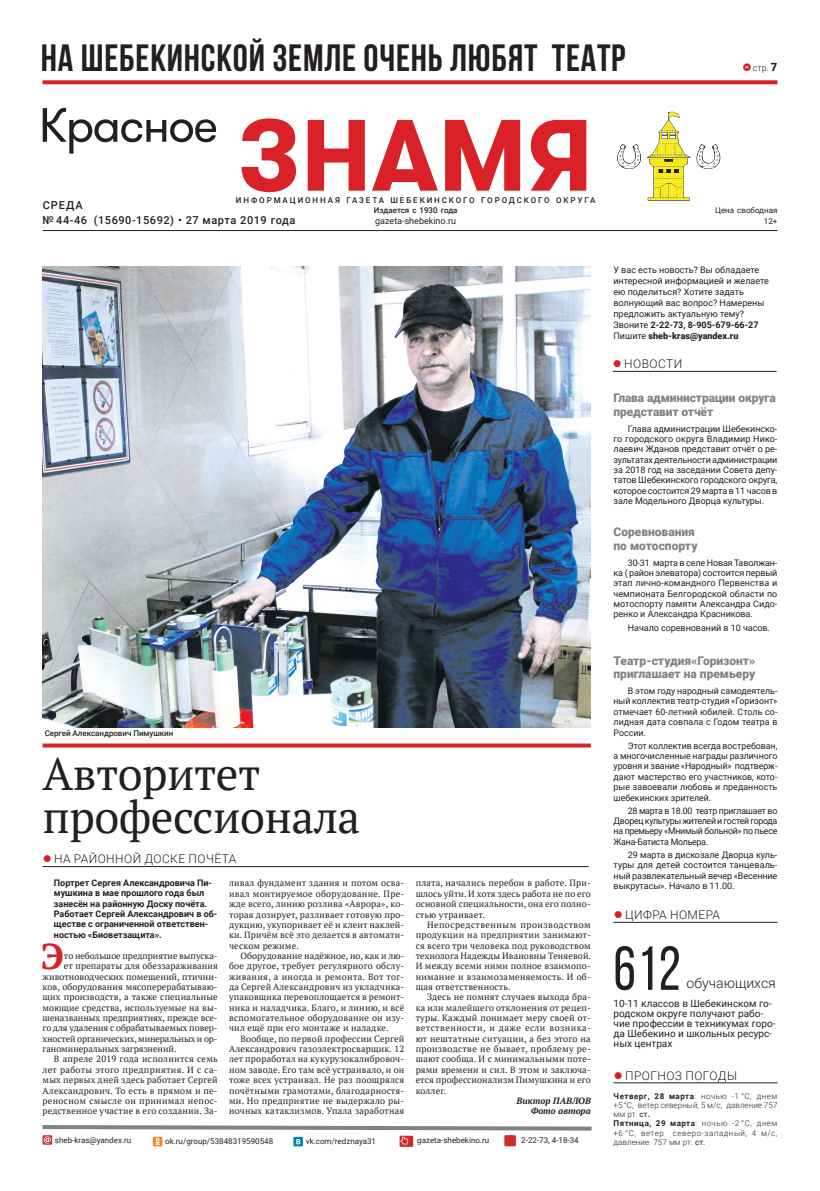
<style>
.page{position:relative;width:820px;height:1191px;background:#fff}
.page>*{position:absolute;margin:0;border:0;box-sizing:border-box;transform-origin:0 0}
.Цифра_номера_1{font:62px "Free Grotesque";color:#231f20;scale:.92 1}
.Заголовок{font:45px/42.8px "PT Serif";letter-spacing:-.01em;color:#231f20}
.Анонс{font:700 38px "Free Grotesque";letter-spacing:.02em;color:#231f20}
.Первый_абзац{font:700 35.7px "PT Serif";color:#da2128}
.Цифра_номера_2{font:300 14px "Roboto";color:#231f20}
.Новость{font:900 12px/13.2px "Roboto";letter-spacing:-.005em;color:#808285}
.Рубрика{font:300 12px "Roboto";letter-spacing:.035em;color:#231f20}
.t1{font:500 11px "Roboto";letter-spacing:.05em;color:#231f20}
.Цифра_номера_3{font:10px/10px "Roboto";color:#231f20}
.Текст{font:9px/10.3px "PT Serif";letter-spacing:.02em;color:#231f20;text-align:justify}
.Колонка{font:9px/10.4px "Roboto";color:#231f20;text-align:justify}
.Первый_абзац-2{font:9px "PT Serif";letter-spacing:-.005em;color:#231f20}
.Лид{font:700 9px/10.4px "Roboto";color:#231f20}
.Первый_абзац-3{font:9px "PT Serif";letter-spacing:.015em;color:#231f20}
.t2{font:900 9px "Roboto";color:#231f20}
.Подпись{font:italic 700 9px "PT Serif";color:#231f20}
.Анонс-страница{font:300 9px "Roboto";color:#231f20}
.Погода-день{font:300 8px/9.2px "Roboto";letter-spacing:.01em;color:#231f20;text-align:justify}
.t3{font:8px "Roboto";color:#231f20}
.Фото{font:500 8px "Roboto";letter-spacing:.235em;color:#231f20}
.Фото-2{font:500 8px "Roboto";letter-spacing:-.005em;color:#231f20}
.Фото-3{font:500 8px "Roboto";color:#231f20}
.s1{font-weight:900;font-size:11.2px}
.s2{font-weight:700}
.s3{font-weight:400}
</style>
<div class="page">
<hr style="left:43px;top:230px;width:734px;height:1px;background:#231f20">
<svg style="left:43px;top:80px;width:734px;height:4px;background:#dc3138"></svg>
<svg style="left:742px;top:63px;width:8px;height:8px"></svg>
<svg style="left:241px;top:118px;width:345px;height:74px"></svg>
<svg style="left:43px;top:108px;width:173px;height:46px"></svg>
<svg style="left:617px;top:112px;width:103px;height:89px"></svg>
<div style="left:399px;top:1135px;width:14px;height:11px;background:#d02d2e"></div>
<div style="left:504px;top:1135px;width:11px;height:11px;background:#d02d2e"></div>
<svg style="left:42px;top:1125px;width:550px;height:20px"></svg>
<svg style="left:43px;top:743px;width:547px;height:4px;background:#de3d44"></svg>
<hr style="left:613px;top:922px;width:164px;height:1px;background:#231f20">
<hr style="left:613px;top:1082px;width:164px;height:1px;background:#231f20">
<hr style="left:612px;top:371px;width:164px;height:1px;background:#231f20">
<hr style="left:43px;top:866px;width:545px;height:1px;background:#231f20">
<img style="left:43px;top:266px;width:547px;height:461px">
<p class="Анонс" style="left:41px;top:37px;width:586px">На шебекинской земле очень любят театр</p>
<p class="Фото" style="left:236px;top:194px;width:361px">Информаци онная газета Шебеки нского городского округа</p>
<p class="Фото-3" style="left:373px;top:205px;width:85px">Издается с 1930 года</p>
<p class="Колонка" style="left:375px;top:215px;width:82px">gazeta-shebekino.ru</p>
<p class="t1" style="left:43px;top:197px;width:41px">среда</p>
<p class="t1" style="left:43px;top:212px;width:254px">№ 44-46 (15690-15692) • 27 марта 2019 года</p>
<p class="Анонс-страница" style="left:752px;top:62px;width:26px">стр. <span class="s1">7</span></p>
<p class="t3" style="left:715px;top:205px;width:64px">Цена свободная</p>
<p class="t3" style="left:763px;top:216px;width:15px">12+</p>
<p class="Колонка" style="left:613px;top:264px;width:157px;line-height:11px;text-align:left">У вас есть новость? Вы обладаете интересной информацией и желаете ею поделиться? Хотите задать волнующий вас вопрос? Намерены предложить актуальную тему?<br>Звоните <span class="s2">2-22-73, 8-905-679-66-27</span></p>
<p class="t2" style="left:613px;top:330px;width:126px"><span class="s3">Пишите</span> sheb-kras@yandex.ru</p>
<p class="Рубрика" style="left:624px;top:355px;width:59px">новости</p>
<p class="Новость" style="left:613px;top:391px;width:163px">Глава администрации округа представит отчёт</p>
<p class="Колонка" style="left:613px;top:423px;width:165px;text-indent:14px">Глава администрации Шебекинско&shy;го городского округа Владимир Нико&shy;лаевич Жданов представит отчёт о ре&shy;зультатах деятельности администрации за 2018 год на заседании Совета депу&shy;татов Шебекинского городского округа, которое состоится 29 марта в 11 часов в зале Модельного Дворца культуры.</p>
<p class="Фото-2" style="left:45px;top:727px;width:130px">Сергей Александрович Пимушкин</p>
<p class="Заголовок" style="left:43px;top:752px;width:319px">Авторитет профессионала</p>
<p class="Рубрика" style="left:54px;top:851px;width:184px">На районной доске почёта</p>
<p class="Лид" style="left:54px;top:877px;width:165px">Портрет Сергея Александровича Пи&shy;мушкина в мае прошлого года был занесён на районную Доску почёта.<br>Работает Сергей Александрович в об&shy;ществе с ограниченной ответствен&shy;ностью «Биоветзащита».</p>
<p class="Первый_абзац" style="left:41px;top:932px;width:25px">Э</p>
<p class="Первый_абзац-2" style="left:64px;top:950px;width:155px">то небольшое предприятие выпуска-</p>
<p class="Первый_абзац-2" style="left:64px;top:960px;width:155px">ет препараты для обеззараживания</p>
<p class="Первый_абзац-2" style="left:43px;top:970px;width:177px">животноводческих помещений, птични-</p>
<p class="Первый_абзац-2" style="left:43px;top:981px;width:177px">ков, оборудования мясоперерабатываю-</p>
<p class="Первый_абзац-3" style="left:43px;top:991px;width:177px">щих производств, а также специальные</p>
<p class="Первый_абзац-2" style="left:43px;top:1001px;width:177px">моющие средства, используемые на вы-</p>
<p class="Первый_абзац-2" style="left:43px;top:1012px;width:177px">шеназванных предприятиях, прежде все-</p>
<p class="Первый_абзац-2" style="left:43px;top:1022px;width:177px">го для удаления с обрабатываемых повер-</p>
<p class="Первый_абзац-2" style="left:43px;top:1032px;width:177px">хностей органических, минеральных и ор-</p>
<p class="Первый_абзац-2" style="left:43px;top:1043px;width:135px">ганоминеральных загрязнений.</p>
<p class="Текст" style="left:43px;top:1054px;width:177px;text-indent:11px">В апреле 2019 года исполнится семь лет работы этого предприятия. И с са&shy;мых первых дней здесь работает Сергей Александрович. То есть в прямом и пе&shy;реносном смысле он принимал непос&shy;редственное участие в его создании. За-</p>
<p class="Текст" style="left:229px;top:878px;width:177px">ливал фундамент здания и потом осва&shy;ивал монтируемое оборудование. Пре&shy;жде всего, линию розлива «Аврора», ко&shy;торая дозирует, разливает готовую про&shy;дукцию, укупоривает её и клеит наклей&shy;ки. Причём всё это делается в автомати&shy;ческом режиме.</p>
<p class="Текст" style="left:229px;top:950px;width:177px;text-indent:11px">Оборудование надёжное, но, как и лю&shy;бое другое, требует регулярного обслу&shy;живания, а иногда и ремонта. Вот тог&shy;да Сергей Александрович из укладчика&shy;упаковщика перевоплощается в ремонт&shy;ника и наладчика. Благо, и линию, и всё вспомогательное оборудование он изу&shy;чил ещё при его монтаже и наладке.</p>
<p class="Текст" style="left:229px;top:1033px;width:177px;text-indent:11px">Вообще, по первой профессии Сергей Александрович газоэлектросварщик. 12 лет проработал на кукурузокалибровоч&shy;ном заводе. Его там всё устраивало, и он тоже всех устраивал. Не раз поощрялся почётными грамотами, благодарностя&shy;ми. Но предприятие не выдержало ры&shy;ночных катаклизмов. Упала заработная</p>
<p class="Текст" style="left:415px;top:878px;width:177px">плата, начались перебои в работе. При&shy;шлось уйти. И хотя здесь работа не по его основной специальности, она его полно&shy;стью утраивает.</p>
<p class="Текст" style="left:415px;top:919px;width:177px;text-indent:11px">Непосредственным производством продукции на предприятии занимают&shy;ся всего три человека под руководством технолога Надежды Ивановны Теняевой.<br>И между всеми ними полное взаимопо&shy;нимание и взаимозаменяемость. И об&shy;щая ответственность.</p>
<p class="Текст" style="left:415px;top:992px;width:177px;text-indent:11px">Здесь не помнят случаев выхода бра&shy;ка или малейшего отклонения от рецеп&shy;туры. Каждый понимает меру своей от&shy;ветственности, и даже если возника&shy;ют нештатные ситуации, а без этого на производстве не бывает, проблему ре&shy;шают сообща. И с минимальными поте&shy;рями времени и сил. В этом и заключа&shy;ется профессионализм Пимушкина и его коллег.</p>
<p class="Подпись" style="left:516px;top:1094px;width:76px">Виктор ПАВЛОВ</p>
<p class="Подпись" style="left:530px;top:1105px;width:62px">Фото автора</p>
<p class="t3" style="left:55px;top:1134px;width:78px">sheb-kras@yandex.ru</p>
<p class="t3" style="left:165px;top:1135px;width:109px">ok.ru/group/53848319590548</p>
<p class="t3" style="left:306px;top:1135px;width:72px">vk.com/redznaya31</p>
<p class="t3" style="left:417px;top:1134px;width:73px">gazeta-shebekino.ru</p>
<p class="t3" style="left:521px;top:1134px;width:59px">2-22-73, 4-18-34</p>
<p class="Новость" style="left:613px;top:525px;width:85px">Соревнования по мотоспорту</p>
<p class="Колонка" style="left:613px;top:557px;width:165px;text-indent:14px">30-31 марта в селе Новая Таволжан&shy;ка ( район элеватора) состоится первый этап лично-командного Первенства и чемпионата Белгородской области по мотоспорту памяти Александра Сидо&shy;ренко и Александра Красникова.</p>
<p class="Колонка" style="left:627px;top:622px;width:144px">Начало соревнований в 10 часов.</p>
<p class="Новость" style="left:613px;top:653px;width:143px">Театр-студия«Горизонт» приглашает на премьеру</p>
<p class="Колонка" style="left:613px;top:685px;width:165px;text-indent:14px">В этом году народный самодеятель&shy;ный коллектив театр-студия «Горизонт» отмечает 60-летний юбилей. Столь со&shy;лидная дата совпала с Годом театра в России.</p>
<p class="Колонка" style="left:613px;top:740px;width:165px;text-indent:14px">Этот коллектив всегда востребован, а многочисленные награды различного уровня и звание «Народный» подтверж&shy;дают мастерство его участников, кото&shy;рые завоевали любовь и преданность шебекинских зрителей.</p>
<p class="Колонка" style="left:613px;top:805px;width:165px;text-indent:14px">28 марта в 18.00 театр приглашает во Дворец культуры жителей и гостей города на премьеру «Мнимый больной» по пьесе Жана-Батиста Мольера.</p>
<p class="Колонка" style="left:613px;top:849px;width:165px;text-indent:14px">29 марта в дискозале Дворца куль&shy;туры для детей состоится танцеваль&shy;ный развлекательный вечер «Весенние выкрутасы». Начало в 11.00.</p>
<p class="Рубрика" style="left:625px;top:906px;width:96px">цифра номера</p>
<p class="Цифра_номера_1" style="left:613px;top:934px;width:74px">612</p>
<p class="Цифра_номера_2" style="left:686px;top:973px;width:91px">обучающихся</p>
<p class="Цифра_номера_3" style="left:613px;top:997px;width:163px">10-11 классов в Шебекинском го&shy;родском округе получают рабо&shy;чие профессии в техникумах горо&shy;да Шебекино и школьных ресурс&shy;ных центрах</p>
<p class="Рубрика" style="left:625px;top:1067px;width:113px">прогноз погоды</p>
<p class="Погода-день" style="left:613px;top:1091px;width:165px"><span class="s2">Четверг, 28 марта</span>: ночью -1 °С, днем +5 °C, ветер северный, 5 м/с, давление 757 мм рт. <span class="s3">ст</span><span class="s2">.</span></p>
<p class="Погода-день" style="left:613px;top:1118px;width:165px"><span class="s2">Пятница, 29 марта</span>: ночью -2 °С, днем +6 °C, ветер северо-западный, 4 м/с, давление 757 мм рт. <span class="s3">ст.</span></p>
</div>
